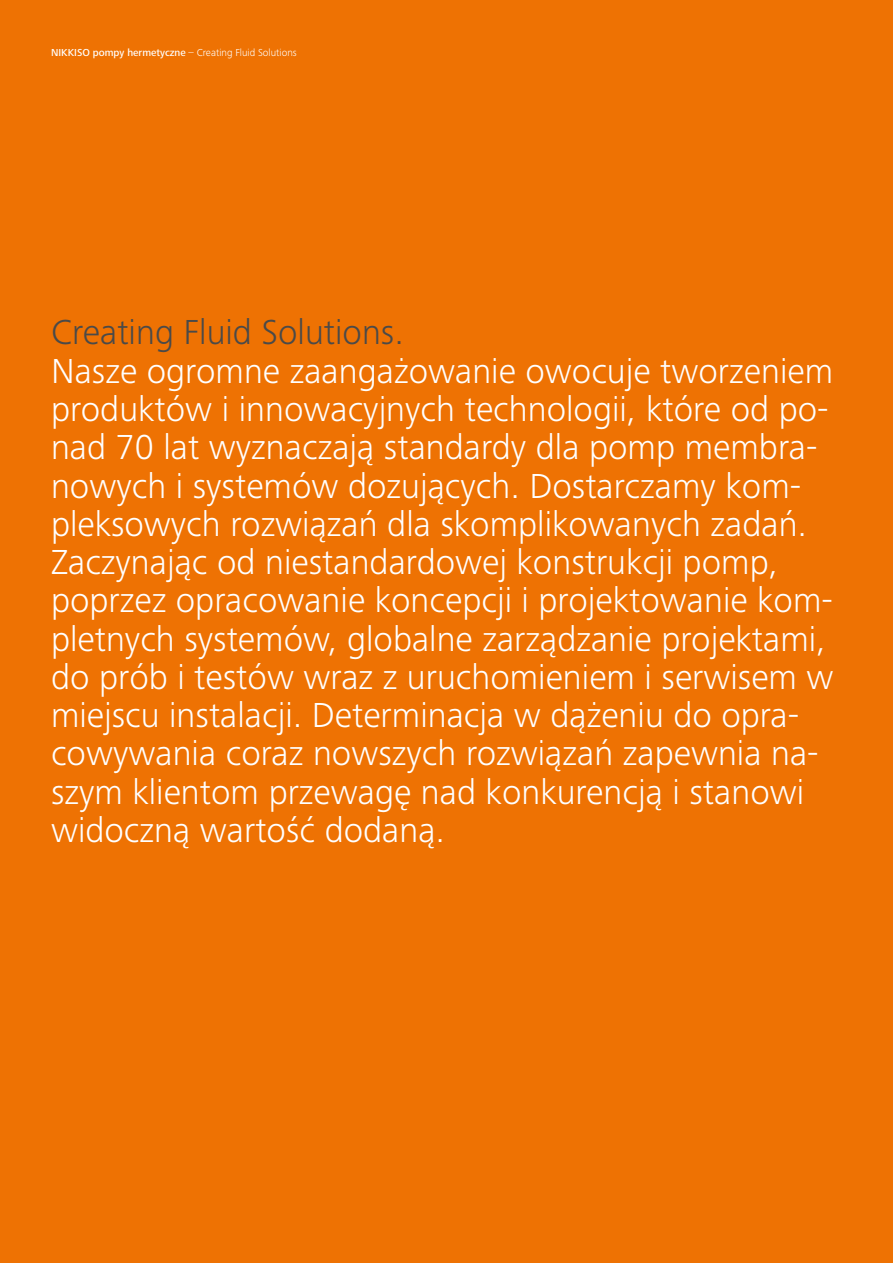
<style>
.page{position:relative;width:893px;height:1263px;background:#ee7203}
.page>*{position:absolute;margin:0;border:0;box-sizing:border-box;transform-origin:0 0}
.t1{font:300 36px/38.2px "Frutiger Next LTW1 G";color:#fff}
.t2{font:300 36px "Frutiger Next LTW1 G";color:#4a4a49}
.t3{font:500 10.5px "Frutiger Next LTW1 G";color:#fff}
.s1{font-weight:300}
</style>
<div class="page">
<p class="t3" style="left:51px;top:47px;width:247px">NIKKISO pompy hermetyczne <span class="s1">– Creating Fluid Solutions</span></p>
<p class="t2" style="left:51px;top:312px;width:354px">Creating Fluid Solutions.</p>
<p class="t1" style="left:51px;top:352px;width:784px">Nasze ogromne zaangażowanie owocuje tworzeniem produktów i innowacyjnych technologii, które od po&shy;nad 70 lat wyznaczają standardy dla pomp membra&shy;nowych i systemów dozujących. Dostarczamy kom&shy;pleksowych rozwiązań dla skomplikowanych zadań.<br>Zaczynając od niestandardowej konstrukcji pomp, poprzez opracowanie koncepcji i projektowanie kom&shy;pletnych systemów, globalne zarządzanie projektami, do prób i testów wraz z uruchomieniem i serwisem w miejscu instalacji. Determinacja w dążeniu do opra&shy;cowywania coraz nowszych rozwiązań zapewnia na&shy;szym klientom przewagę nad konkurencją i stanowi widoczną wartość dodaną.</p>
</div>
